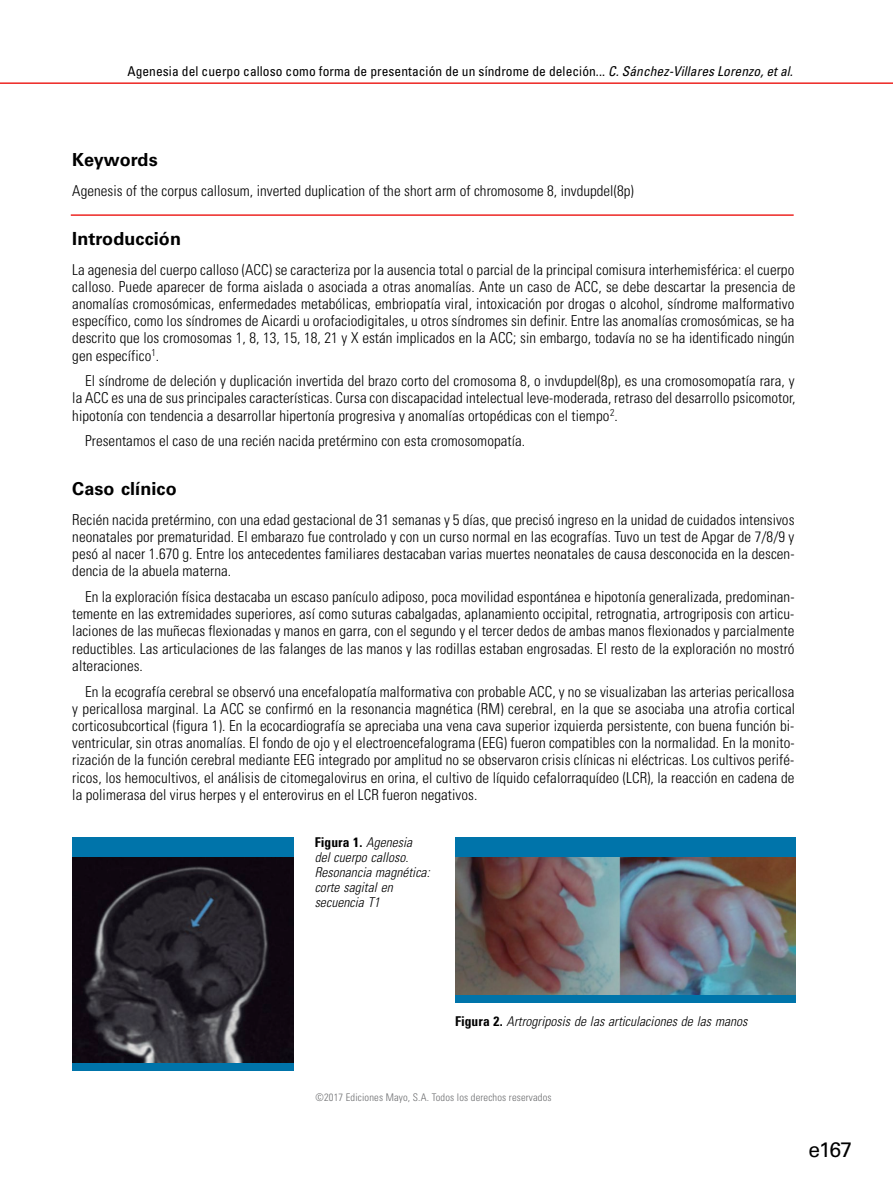
<style>
.page{position:relative;width:893px;height:1191px;background:#fff}
.page>*{position:absolute;margin:0;border:0;box-sizing:border-box;transform-origin:0 0}
.t1{font:21px "Univers LT Std";color:#000}
.t2{font:700 18px "Univers LT Std";letter-spacing:.005em;color:#000}
.t3{font:300 condensed 15px/17.2px "Univers LT Std";letter-spacing:.005em;color:#000;text-align:justify}
.t4{font:italic 300 condensed 13.5px/15px "Univers LT Std";letter-spacing:.005em;color:#000}
.t5{font:condensed 13.5px "Univers LT Std";letter-spacing:.005em;color:#000}
.t6{font:300 condensed 10.5px "Univers LT Std";letter-spacing:.015em;color:#6d6e70}
.s1{font-style:italic}
.s2{font-weight:700;font-style:normal}
</style>
<div class="page">
<hr style="left:0;top:82px;width:893px;height:2px;background:#ed2623">
<hr style="left:71px;top:214px;width:723px;height:2px;background:#ed2623">
<img style="left:455px;top:856px;width:340px;height:139px">
<div style="left:455px;top:837px;width:340px;height:19px;background:#0074aa"></div>
<div style="left:455px;top:995px;width:340px;height:8px;background:#0074aa"></div>
<img style="left:72px;top:857px;width:221px;height:206px">
<div style="left:72px;top:837px;width:221px;height:20px;background:#0074aa"></div>
<div style="left:72px;top:1063px;width:221px;height:8px;background:#0074aa"></div>
<p class="t5" style="left:127px;top:63px;width:667px">Agenesia del cuerpo calloso como forma de presentación de un síndrome de deleción... <span class="s1">C. Sánchez-Villares Lorenzo, et al.</span></p>
<p class="t2" style="left:72px;top:149px;width:87px">Keywords</p>
<p class="t3" style="left:72px;top:182px;width:563px">Agenesis of the corpus callosum, inverted duplication of the short arm of chromosome 8, invdupdel(8p)</p>
<p class="t2" style="left:72px;top:228px;width:110px">Introducción</p>
<p class="t3" style="left:72px;top:261px;width:725px">La agenesia del cuerpo calloso (ACC) se caracteriza por la ausencia total o parcial de la principal comisura interhemisférica: el cuerpo calloso. Puede aparecer de forma aislada o asociada a otras anomalías. Ante un caso de ACC, se debe descartar la presencia de anomalías cromosómicas, enfermedades metabólicas, embriopatía viral, intoxicación por drogas o alcohol, síndrome malformativo específico, como los síndromes de Aicardi u orofaciodigitales, u otros síndromes sin definir. Entre las anomalías cromosómicas, se ha descrito que los cromosomas 1, 8, 13, 15, 18, 21 y X están implicados en la ACC; sin embargo, todavía no se ha identificado ningún gen específico<sup>1</sup>.</p>
<p class="t3" style="left:72px;top:372px;width:725px;text-indent:13px">El síndrome de deleción y duplicación invertida del brazo corto del cromosoma 8, o invdupdel(8p), es una cromosomopatía rara, y la ACC es una de sus principales características. Cursa con discapacidad intelectual leve-moderada, retraso del desarrollo psicomotor, hipotonía con tendencia a desarrollar hipertonía progresiva y anomalías ortopédicas con el tiempo<sup>2</sup>.</p>
<p class="t3" style="left:85px;top:432px;width:442px">Presentamos el caso de una recién nacida pretérmino con esta cromosomopatía.</p>
<p class="t2" style="left:72px;top:478px;width:106px">Caso clínico</p>
<p class="t3" style="left:72px;top:511px;width:724px">Recién nacida pretérmino, con una edad gestacional de 31 semanas y 5 días, que precisó ingreso en la unidad de cuidados intensivos neonatales por prematuridad. El embarazo fue controlado y con un curso normal en las ecografías. Tuvo un test de Apgar de 7/8/9 y pesó al nacer 1.670 g. Entre los antecedentes familiares destacaban varias muertes neonatales de causa desconocida en la descen&shy;dencia de la abuela materna.</p>
<p class="t3" style="left:72px;top:588px;width:724px;text-indent:13px">En la exploración física destacaba un escaso panículo adiposo, poca movilidad espontánea e hipotonía generalizada, predominan&shy;temente en las extremidades superiores, así como suturas cabalgadas, aplanamiento occipital, retrognatia, artrogriposis con articu&shy;laciones de las muñecas flexionadas y manos en garra, con el segundo y el tercer dedos de ambas manos flexionados y parcialmente reductibles. Las articulaciones de las falanges de las manos y las rodillas estaban engrosadas. El resto de la exploración no mostró alteraciones.</p>
<p class="t3" style="left:72px;top:682px;width:724px;text-indent:13px">En la ecografía cerebral se observó una encefalopatía malformativa con probable ACC, y no se visualizaban las arterias pericallosa y pericallosa marginal. La ACC se confirmó en la resonancia magnética (RM) cerebral, en la que se asociaba una atrofia cortical corticosubcortical (figura 1). En la ecocardiografía se apreciaba una vena cava superior izquierda persistente, con buena función bi&shy;ventricular, sin otras anomalías. El fondo de ojo y el electroencefalograma (EEG) fueron compatibles con la normalidad. En la monito&shy;rización de la función cerebral mediante EEG integrado por amplitud no se observaron crisis clínicas ni eléctricas. Los cultivos perifé&shy;ricos, los hemocultivos, el análisis de citomegalovirus en orina, el cultivo de líquido cefalorraquídeo (LCR), la reacción en cadena de la polimerasa del virus herpes y el enterovirus en el LCR fueron negativos.</p>
<p class="t4" style="left:315px;top:834px;width:117px"><span class="s2">Figura 1.</span> Agenesia del cuerpo calloso.<br>Resonancia magnética: corte sagital en secuencia T1</p>
<p class="t4" style="left:455px;top:1013px;width:294px"><span class="s2">Figura 2.</span> Artrogriposis de las articulaciones de las manos</p>
<p class="t6" style="left:316px;top:1090px;width:238px">©2017 Ediciones Mayo, S.A. Todos los derechos reservados</p>
<h1 class="t1" style="left:808px;top:1136px;width:45px">e167</h1>
</div>
